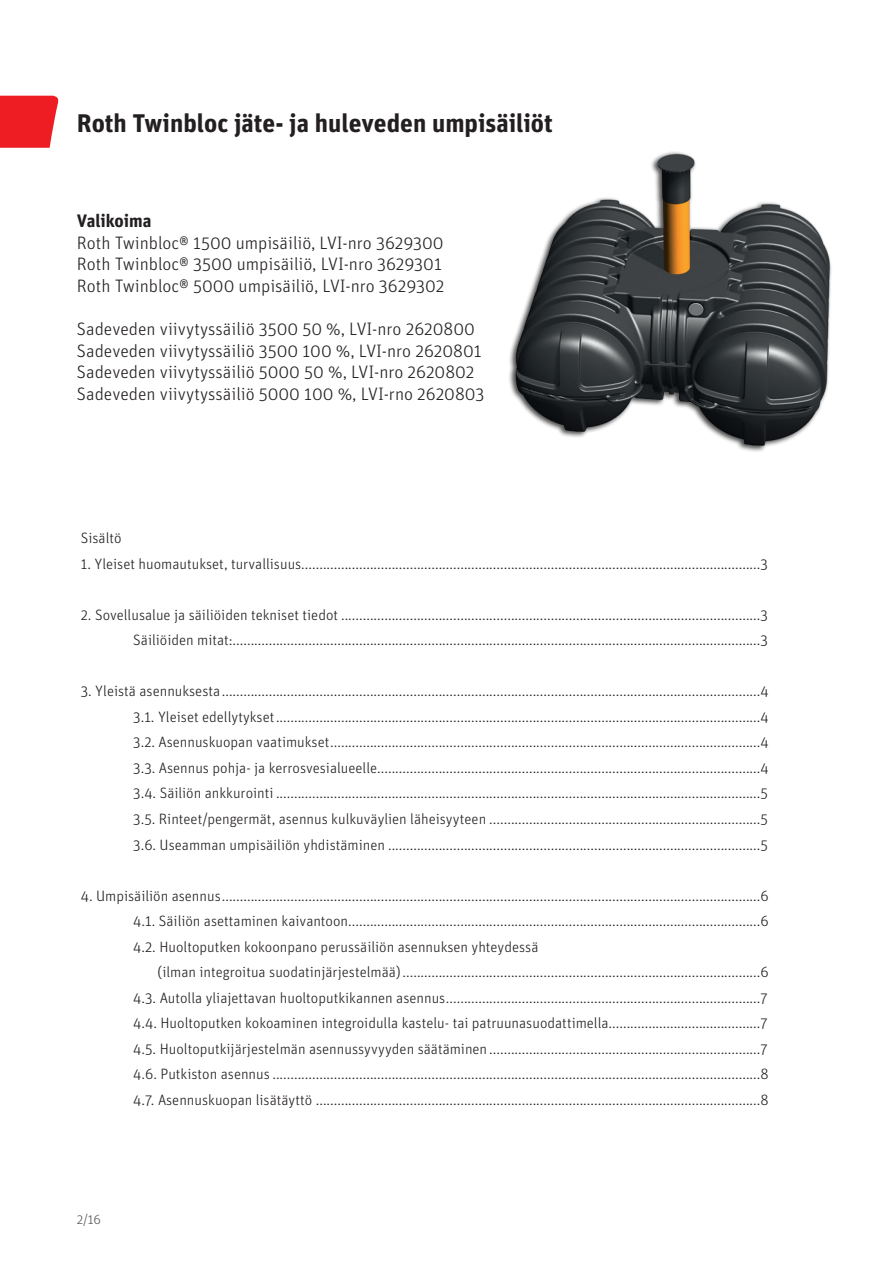
<style>
.page{position:relative;width:893px;height:1263px;background:#fff}
.page>*{position:absolute;margin:0;border:0;box-sizing:border-box;transform-origin:0 0}
.t1{font:700 25.5px "Unit OT";color:#231f20}
.t2{font:300 18px "Unit OT";color:#231f20}
.t3{font:700 18px "Unit OT";color:#231f20}
.t4{font:300 15px "Unit OT";color:#231f20}
.t5{font:300 13.5px "Unit OT";color:#57585a}
</style>
<div class="page">
<svg style="left:0;top:96px;width:59px;height:52px;background:#ef3036"></svg>
<img style="left:509px;top:151px;width:323px;height:301px">
<p class="t1" style="left:77px;top:106px;width:477px">Roth Twinbloc jäte- ja huleveden umpisäiliöt</p>
<p class="t3" style="left:77px;top:209px;width:76px">Valikoima</p>
<p class="t2" style="left:77px;top:232px;width:368px">Roth Twinbloc® 1500 umpisäiliö, LVI-nro 3629300</p>
<p class="t2" style="left:77px;top:253px;width:366px">Roth Twinbloc® 3500 umpisäiliö, LVI-nro 3629301</p>
<p class="t2" style="left:77px;top:275px;width:369px">Roth Twinbloc® 5000 umpisäiliö, LVI-nro 3629302</p>
<p class="t2" style="left:77px;top:318px;width:399px">Sadeveden viivytyssäiliö 3500 50 %, LVI-nro 2620800</p>
<p class="t2" style="left:77px;top:340px;width:406px">Sadeveden viivytyssäiliö 3500 100 %, LVI-nro 2620801</p>
<p class="t2" style="left:77px;top:361px;width:399px">Sadeveden viivytyssäiliö 5000 50 %, LVI-nro 2620802</p>
<p class="t2" style="left:77px;top:383px;width:409px">Sadeveden viivytyssäiliö 5000 100 %, LVI-rno 2620803</p>
<p class="t4" style="left:81px;top:529px;width:42px">Sisältö</p>
<p class="t4" style="left:81px;top:555px;width:688px">1. Yleiset huomautukset, turvallisuus...............................................................................................................................3</p>
<p class="t4" style="left:81px;top:606px;width:688px">2. Sovellusalue ja säiliöiden tekniset tiedot ....................................................................................................................3</p>
<p class="t4" style="left:133px;top:631px;width:636px">Säiliöiden mitat:..................................................................................................................................................3</p>
<p class="t4" style="left:81px;top:682px;width:689px">3. Yleistä asennuksesta.....................................................................................................................................................4</p>
<p class="t4" style="left:133px;top:708px;width:637px">3.1. Yleiset edellytykset......................................................................................................................................4</p>
<p class="t4" style="left:133px;top:733px;width:637px">3.2. Asennuskuopan vaatimukset.......................................................................................................................4</p>
<p class="t4" style="left:133px;top:759px;width:637px">3.3. Asennus pohja- ja kerrosvesialueelle..........................................................................................................4</p>
<p class="t4" style="left:133px;top:784px;width:636px">3.4. Säiliön ankkurointi ......................................................................................................................................5</p>
<p class="t4" style="left:133px;top:810px;width:636px">3.5. Rinteet/pengermät, asennus kulkuväylien läheisyyteen ...........................................................................5</p>
<p class="t4" style="left:133px;top:835px;width:636px">3.6. Useamman umpisäiliön yhdistäminen .......................................................................................................5</p>
<p class="t4" style="left:81px;top:886px;width:689px">4. Umpisäiliön asennus.....................................................................................................................................................6</p>
<p class="t4" style="left:133px;top:912px;width:637px">4.1. Säiliön asettaminen kaivantoon..................................................................................................................6</p>
<p class="t4" style="left:133px;top:937px;width:407px">4.2. Huoltoputken kokoonpano perussäiliön asennuksen yhteydessä</p>
<p class="t4" style="left:157px;top:963px;width:613px">(ilman integroitua suodatinjärjestelmää)...................................................................................................6</p>
<p class="t4" style="left:133px;top:988px;width:636px">4.3. Autolla yliajettavan huoltoputkikannen asennus.......................................................................................7</p>
<p class="t4" style="left:133px;top:1014px;width:636px">4.4. Huoltoputken kokoaminen integroidulla kastelu- tai patruunasuodattimella..........................................7</p>
<p class="t4" style="left:133px;top:1039px;width:636px">4.5. Huoltoputkijärjestelmän asennussyvyyden säätäminen ...........................................................................7</p>
<p class="t4" style="left:133px;top:1065px;width:637px">4.6. Putkiston asennus .......................................................................................................................................8</p>
<p class="t4" style="left:133px;top:1090px;width:637px">4.7. Asennuskuopan lisätäyttö ...........................................................................................................................8</p>
<p class="t5" style="left:77px;top:1211px;width:26px">2/16</p>
</div>
